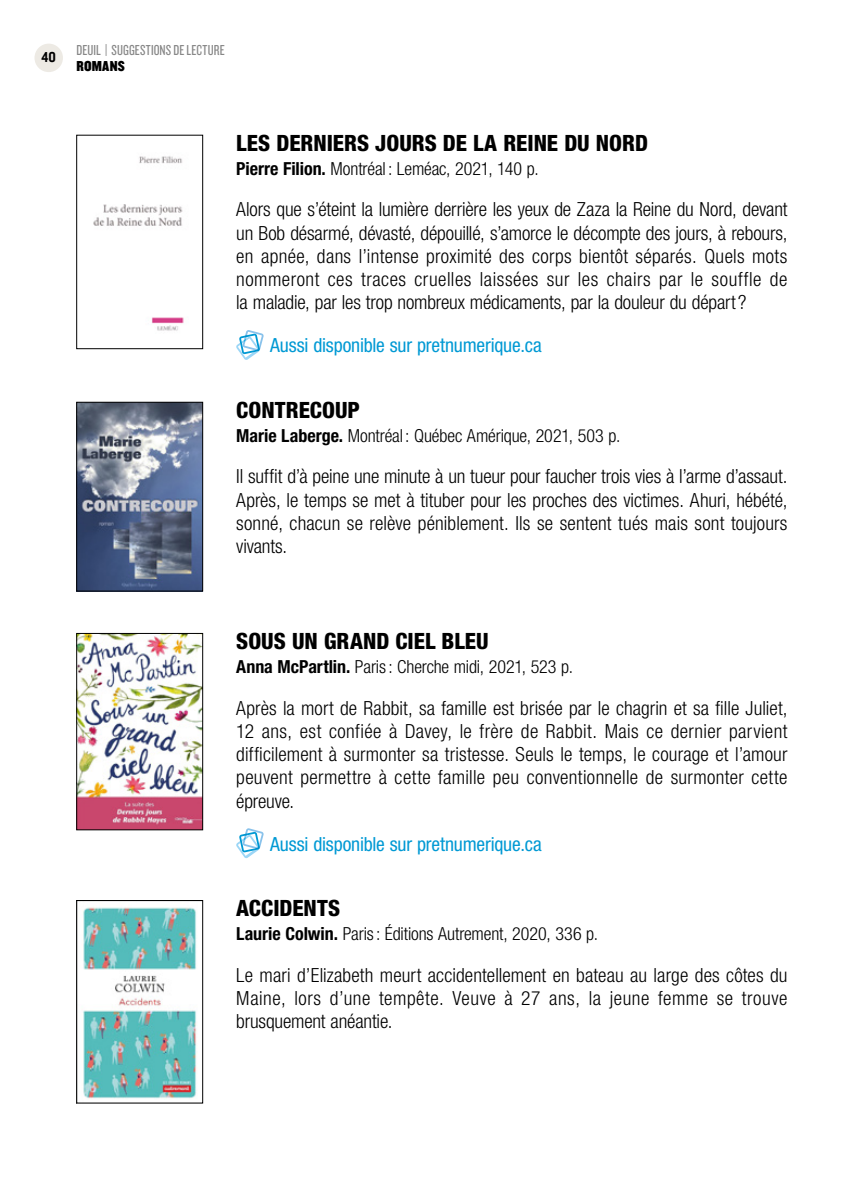
<style>
.page{position:relative;width:864px;height:1188px;background:#fff}
.page>*{position:absolute;margin:0;border:0;box-sizing:border-box;transform-origin:0 0}
.t1{font:800 condensed 22.5px "Helvetica Neue LT Std";color:#000}
.t2{font:300 condensed 19.5px/23.2px "Helvetica Neue LT Std";letter-spacing:.005em;color:#000;text-align:justify}
.t3{font:condensed 19.5px "Helvetica Neue LT Std";letter-spacing:-.01em;color:#0099d4}
.t4{font:300 condensed 18px "Helvetica Neue LT Std";letter-spacing:-.005em;color:#000}
.t5{font:15px "Knockout 28 Junior Feathrwt";letter-spacing:.01em;color:#878787}
.t6{font:15px "Knockout 70 Full Welterwt";letter-spacing:.01em;color:#000}
.t7{font:15px "Knockout HTF50 Welterweight";color:#000}
.s1{font-weight:700}
</style>
<div class="page">
<div style="left:34px;top:44px;width:29px;height:28px;background:#edeae4;border-radius:50%"></div>
<img style="left:93px;top:156px;width:91px;height:175px">
<div style="left:76px;top:135px;width:127px;height:214px;border:1px solid #000"></div>
<svg style="left:236px;top:330px;width:28px;height:30px"></svg>
<img style="left:78px;top:404px;width:123px;height:185px">
<div style="left:76px;top:402px;width:127px;height:189px;border:1px solid #000"></div>
<img style="left:78px;top:635px;width:123px;height:193px">
<div style="left:76px;top:633px;width:127px;height:197px;border:1px solid #000"></div>
<svg style="left:236px;top:828px;width:28px;height:30px"></svg>
<img style="left:83px;top:907px;width:114px;height:192px">
<div style="left:76px;top:900px;width:127px;height:203px;border:1px solid #000"></div>
<p class="t7" style="left:42px;top:50px;width:16px">40</p>
<p class="t5" style="left:77px;top:41px;width:150px">DEUIL | SUGGESTIONS DE LECTURE</p>
<p class="t6" style="left:77px;top:56px;width:50px">ROMANS</p>
<p class="t1" style="left:236px;top:129px;width:413px">LES DERNIERS JOURS DE LA REINE DU NORD</p>
<p class="t4" style="left:236px;top:158px;width:304px"><span class="s1">Pierre Filion.</span> Montréal : Leméac, 2021, 140 p.</p>
<p class="t2" style="left:236px;top:198px;width:553px">Alors que s’éteint la lumière derrière les yeux de Zaza la Reine du Nord, devant un Bob désarmé, dévasté, dépouillé, s’amorce le décompte des jours, à rebours, en apnée, dans l’intense proximité des corps bientôt séparés. Quels mots nommeront ces traces cruelles laissées sur les chairs par le souffle de la maladie, par les trop nombreux médicaments, par la douleur du départ ?</p>
<p class="t3" style="left:270px;top:334px;width:273px">Aussi disponible sur pretnumerique.ca</p>
<p class="t1" style="left:236px;top:396px;width:125px">CONTRECOUP</p>
<p class="t4" style="left:236px;top:425px;width:386px"><span class="s1">Marie Laberge.</span> Montréal : Québec Amérique, 2021, 503 p.</p>
<p class="t2" style="left:236px;top:465px;width:553px">Il suffit d’à peine une minute à un tueur pour faucher trois vies à l’arme d’assaut.<br>Après, le temps se met à tituber pour les proches des victimes. Ahuri, hébété, sonné, chacun se relève péniblement. Ils se sentent tués mais sont toujours vivants.</p>
<p class="t1" style="left:236px;top:627px;width:254px">SOUS UN GRAND CIEL BLEU</p>
<p class="t4" style="left:236px;top:657px;width:338px"><span class="s1">Anna McPartlin.</span> Paris: Cherche midi, 2021, 523 p.</p>
<p class="t2" style="left:236px;top:696px;width:553px">Après la mort de Rabbit, sa famille est brisée par le chagrin et sa fille Juliet, 12 ans, est confiée à Davey, le frère de Rabbit. Mais ce dernier parvient difficilement à surmonter sa tristesse. Seuls le temps, le courage et l’amour peuvent permettre à cette famille peu conventionnelle de surmonter cette épreuve.</p>
<p class="t3" style="left:270px;top:832px;width:273px">Aussi disponible sur pretnumerique.ca</p>
<p class="t1" style="left:236px;top:894px;width:106px">ACCIDENTS</p>
<p class="t4" style="left:236px;top:924px;width:363px"><span class="s1">Laurie Colwin.</span> Paris: Éditions Autrement, 2020, 336 p.</p>
<p class="t2" style="left:236px;top:963px;width:553px">Le mari d’Elizabeth meurt accidentellement en bateau au large des côtes du Maine, lors d’une tempête. Veuve à 27 ans, la jeune femme se trouve brusquement anéantie.</p>
</div>
